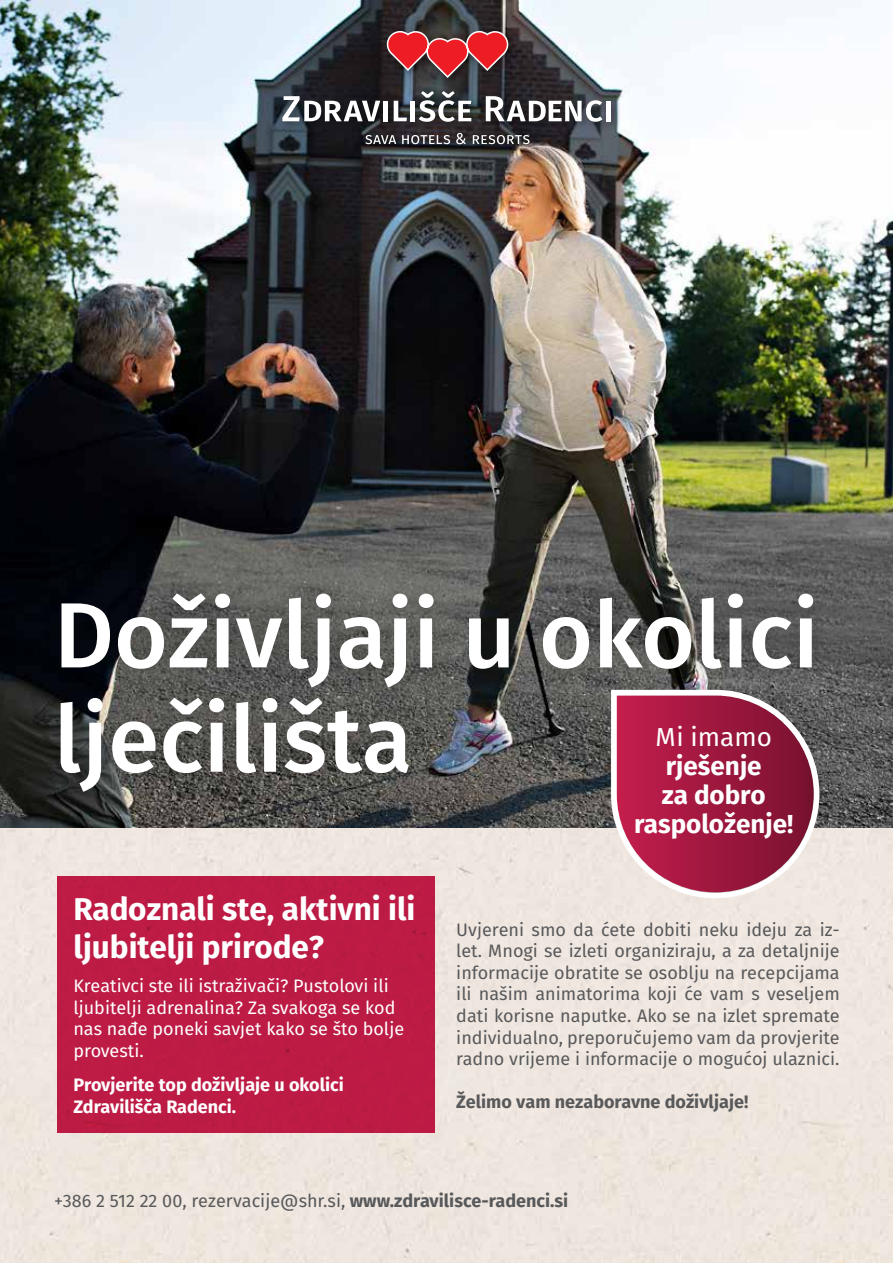
<style>
.page{position:relative;width:893px;height:1263px;background:#fff}
.page>*{position:absolute;margin:0;border:0;box-sizing:border-box;transform-origin:0 0}
.t1{font:500 92.55px/104.2px "Fira Sans";color:#fff}
.t2{font:700 31.5px/37.8px "Fira Sans";color:#fff}
.t3{font:700 26.1px/28.8px "Fira Sans";color:#fff;text-align:center}
.t4{font:26.1px "Fira Sans";color:#fff}
.t5{font:18px/21.6px "Fira Sans";color:#58595b;text-align:justify}
.t6{font:18px/21.6px "Fira Sans";color:#fff}
.t7{font:700 18px/21.6px "Fira Sans";color:#fff}
.t8{font:700 18px "Fira Sans";color:#58595b}
.s1{font-weight:700}
</style>
<div class="page">
<div style="left:0;top:827px;width:893px;height:436px;background:#efe6df"></div>
<img style="left:0;top:0;width:893px;height:827px">
<div style="left:43px;top:576px;width:788px;height:232px;background:#000;opacity:.24"></div>
<svg style="left:609px;top:688px;width:212px;height:212px"></svg>
<div style="left:278px;top:26px;width:344px;height:129px;background:#000;opacity:.41"></div>
<svg style="left:386px;top:31px;width:123px;height:48px"></svg>
<svg style="left:282px;top:96px;width:98px;height:25px"></svg>
<div style="left:383px;top:101px;width:5px;height:20px;background:#fff"></div>
<svg style="left:394px;top:101px;width:13px;height:20px"></svg>
<div style="left:410px;top:101px;width:5px;height:20px;background:#fff"></div>
<svg style="left:419px;top:91px;width:52px;height:31px"></svg>
<svg style="left:486px;top:96px;width:116px;height:26px"></svg>
<div style="left:606px;top:101px;width:5px;height:20px;background:#fff"></div>
<svg style="left:365px;top:135px;width:31px;height:9px"></svg>
<svg style="left:402px;top:135px;width:48px;height:9px"></svg>
<svg style="left:456px;top:133px;width:10px;height:11px"></svg>
<svg style="left:473px;top:135px;width:56px;height:9px"></svg>
<div style="left:57px;top:876px;width:378px;height:257px;background:#bd1b45"></div>
<h1 class="t1" style="left:54px;top:590px;width:766px">Doživljaji u okolici lječilišta</h1>
<h3 class="t4" style="left:656px;top:719px;width:118px">Mi imamo</h3>
<h3 class="t3" style="left:634px;top:754px;width:161px">rješenje<br>za dobro raspoloženje!</h3>
<h2 class="t2" style="left:73px;top:892px;width:343px">Radoznali ste, aktivni ili ljubitelji prirode?</h2>
<p class="t6" style="left:73px;top:976px;width:332px">Kreativci ste ili istraživači? Pustolovi ili ljubitelji adrenalina? Za svakoga se kod nas nađe poneki savjet kako se što bolje provesti.</p>
<p class="t7" style="left:73px;top:1075px;width:272px">Provjerite top doživljaje u okolici<br>Zdravilišča Radenci.</p>
<p class="t5" style="left:456px;top:920px;width:385px">Uvjereni smo da ćete dobiti neku ideju za iz&shy;let. Mnogi se izleti organiziraju, a za detaljnije informacije obratite se osoblju na recepcijama ili našim animatorima koji će vam s veseljem dati korisne naputke. Ako se na izlet spremate individualno, preporučujemo vam da provjerite radno vrijeme i informacije o mogućoj ulaznici.</p>
<p class="t8" style="left:456px;top:1089px;width:294px">Želimo vam nezaboravne doživljaje!</p>
<p class="t5" style="left:54px;top:1191px;width:516px">+386 2 512 22 00, rezervacije@shr.si, <span class="s1">www.zdravilisce-radenci.si</span></p>
</div>
